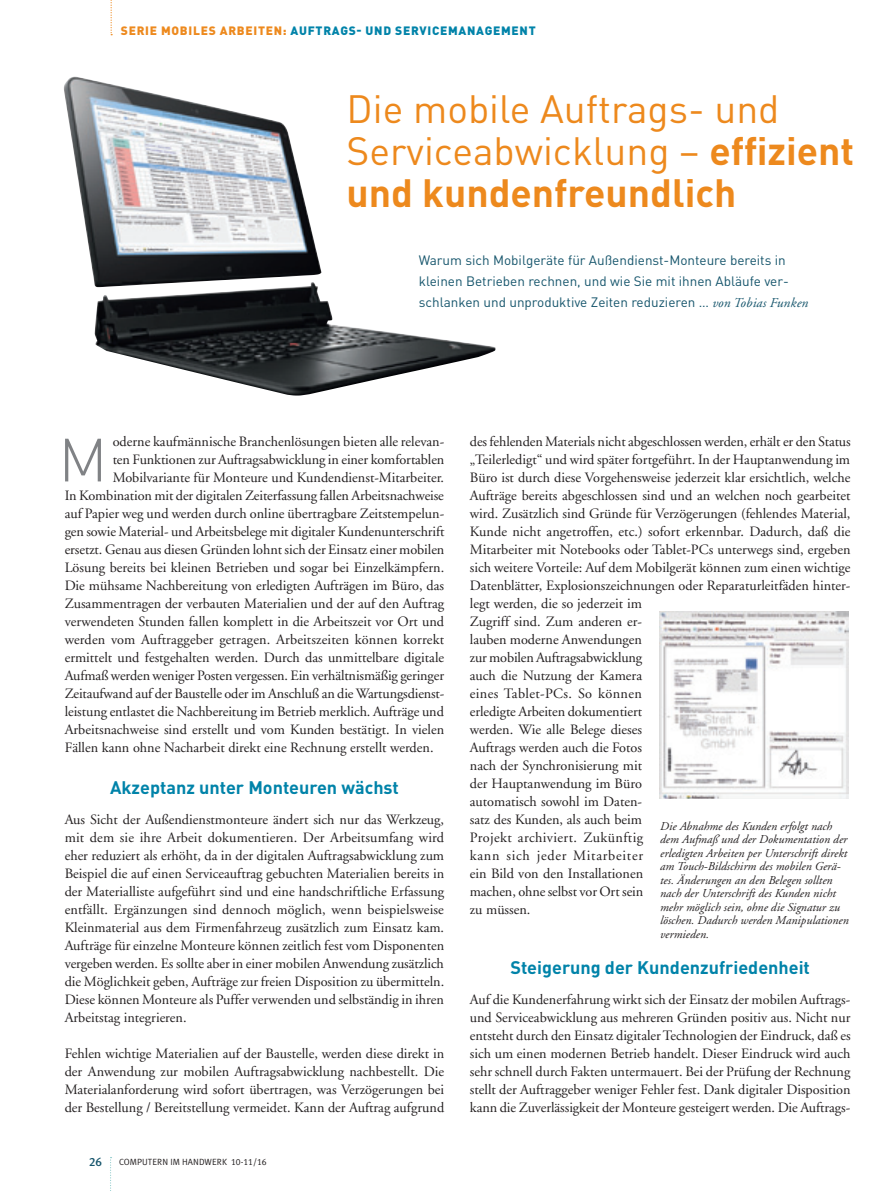
<style>
.page{position:relative;width:893px;height:1191px;background:#fff}
.page>*{position:absolute;margin:0;border:0;box-sizing:border-box;transform-origin:0 0}
.Initale{font:300 60px "DINOT";color:#808285}
.Overline_schwarz{font:39px/42px "DINOT";color:#ed891d}
._3_Sub_fett_mittelgr{font:700 18px "DINOT";color:#0083a9}
._3_Fließtext{font:14.25px/18px "Adobe Garamond LT";color:#231f20;text-align:justify}
._2_Einleitung_10_pt{font:13.5px/21px "DINOT";color:#16556c}
._4_Bildlegende{font:italic 12px/13.5px "Adobe Garamond LT";letter-spacing:.005em;color:#231f20}
._2_Einleitung_10_pt-2{font:900 12px "DINOT";letter-spacing:.06em;color:#0083a9}
._3_Fließtext-2{font:12px "Meta Plus Medium Caps";color:#16556c}
._2_Einleitung_10_pt-3{font:9px "Meta Plus Normal Caps";color:#231f20}
.s1{color:#ed891d}
.s2{font-weight:700}
.s3{font-family:"Adobe Garamond LT";font-style:italic}
</style>
<div class="page">
<img style="left:64px;top:77px;width:431px;height:318px">
<svg style="left:110px;top:1157px;width:2px;height:34px"></svg>
<svg style="left:111px;top:0;width:1px;height:35px"></svg>
<img style="left:659px;top:611px;width:190px;height:187px">
<p class="_2_Einleitung_10_pt-2" style="left:121px;top:22px;width:416px"><span class="s1">SERIE MOBILES ARBEITEN:</span> AUFTRAGS- UND SERVICEMANAGEMENT</p>
<p class="Overline_schwarz" style="left:347px;top:87px;width:509px">Die mobile Auftrags- und<br>Serviceabwicklung – <span class="s2">effizient und kundenfreundlich</span></p>
<p class="_2_Einleitung_10_pt" style="left:419px;top:249px;width:391px">Warum sich Mobilgeräte für Außendienst-Monteure bereits in kleinen Betrieben rechnen, und wie Sie mit ihnen Abläufe ver&shy;schlanken und unproduktive Zeiten reduzieren … <span class="s3">von Tobias Funken</span></p>
<p class="_3_Fließtext" style="left:113px;top:432px;width:333px">oderne kaufmännische Branchenlösungen bieten alle relevan-</p>
<p class="_3_Fließtext" style="left:113px;top:450px;width:333px">ten Funktionen zur Auftragsabwicklung in einer komfortablen</p>
<p class="_3_Fließtext" style="left:113px;top:468px;width:333px">Mobilvariante für Monteure und Kundendienst-Mitarbeiter.</p>
<p class="_3_Fließtext" style="left:65px;top:486px;width:381px">In Kombination mit der digitalen Zeiterfassung fallen Arbeitsnachweise</p>
<p class="_3_Fließtext" style="left:65px;top:504px;width:381px">auf Papier weg und werden durch online übertragbare Zeitstempelun-</p>
<p class="_3_Fließtext" style="left:65px;top:522px;width:381px">gen sowie Material- und Arbeitsbelege mit digitaler Kundenunterschrift</p>
<p class="_3_Fließtext" style="left:65px;top:540px;width:381px">ersetzt. Genau aus diesen Gründen lohnt sich der Einsatz einer mobilen</p>
<p class="_3_Fließtext" style="left:65px;top:558px;width:381px">Lösung bereits bei kleinen Betrieben und sogar bei Einzelkämpfern.</p>
<p class="_3_Fließtext" style="left:65px;top:576px;width:381px">Die mühsame Nachbereitung von erledigten Aufträgen im Büro, das</p>
<p class="_3_Fließtext" style="left:65px;top:594px;width:381px">Zusammentragen der verbauten Materialien und der auf den Auftrag</p>
<p class="_3_Fließtext" style="left:65px;top:612px;width:381px">verwendeten Stunden fallen komplett in die Arbeitszeit vor Ort und</p>
<p class="_3_Fließtext" style="left:65px;top:630px;width:381px">werden vom Auftraggeber getragen. Arbeitszeiten können korrekt</p>
<p class="_3_Fließtext" style="left:65px;top:648px;width:381px">ermittelt und festgehalten werden. Durch das unmittelbare digitale</p>
<p class="_3_Fließtext" style="left:65px;top:666px;width:381px">Aufmaß werden weniger Posten vergessen. Ein verhältnismäßig geringer</p>
<p class="_3_Fließtext" style="left:65px;top:684px;width:381px">Zeitaufwand auf der Baustelle oder im Anschluß an die Wartungsdienst-</p>
<p class="_3_Fließtext" style="left:65px;top:702px;width:381px">leistung entlastet die Nachbereitung im Betrieb merklich. Aufträge und</p>
<p class="_3_Fließtext" style="left:65px;top:720px;width:381px">Arbeitsnachweise sind erstellt und vom Kunden bestätigt. In vielen</p>
<p class="_3_Fließtext" style="left:65px;top:738px;width:370px">Fällen kann ohne Nacharbeit direkt eine Rechnung erstellt werden.</p>
<p class="_3_Sub_fett_mittelgr" style="left:110px;top:775px;width:290px">Akzeptanz unter Monteuren wächst</p>
<p class="_3_Fließtext" style="left:65px;top:810px;width:381px">Aus Sicht der Außendienstmonteure ändert sich nur das Werkzeug, mit dem sie ihre Arbeit dokumentieren. Der Arbeitsumfang wird eher reduziert als erhöht, da in der digitalen Auftragsabwicklung zum Beispiel die auf einen Serviceauftrag gebuchten Materialien bereits in der Materialliste aufgeführt sind und eine handschriftliche Erfassung entfällt. Ergänzungen sind dennoch möglich, wenn beispielsweise Kleinmaterial aus dem Firmenfahrzeug zusätzlich zum Einsatz kam.<br>Aufträge für einzelne Monteure können zeitlich fest vom Disponenten vergeben werden. Es sollte aber in einer mobilen Anwendung zusätzlich die Möglichkeit geben, Aufträge zur freien Disposition zu übermitteln.<br>Diese können Monteure als Puffer verwenden und selbständig in ihren Arbeitstag integrieren.</p>
<p class="_3_Fließtext" style="left:65px;top:1044px;width:381px">Fehlen wichtige Materialien auf der Baustelle, werden diese direkt in der Anwendung zur mobilen Auftragsabwicklung nachbestellt. Die Materialanforderung wird sofort übertragen, was Verzögerungen bei der Bestellung / Bereitstellung vermeidet. Kann der Auftrag aufgrund</p>
<p class="Initale" style="left:58px;top:419px;width:51px">M</p>
<p class="_3_Fließtext-2" style="left:89px;top:1154px;width:14px">26</p>
<p class="_2_Einleitung_10_pt-3" style="left:119px;top:1157px;width:149px">COMPUTERN IM HANDWERK 10-11/16</p>
<p class="_3_Fließtext" style="left:470px;top:432px;width:382px;text-align:left">des fehlenden Materials nicht abgeschlossen werden, erhält er den Status „Teilerledigt“ und wird später fortgeführt. In der Hauptanwendung im Büro ist durch diese Vorgehensweise jederzeit klar ersichtlich, welche Aufträge bereits abgeschlossen sind und an welchen noch gearbeitet wird. Zusätzlich sind Gründe für Verzögerungen (fehlendes Material, Kunde nicht angetroffen, etc.) sofort erkennbar. Dadurch, daß die Mitarbeiter mit Notebooks oder Tablet-PCs unterwegs sind, ergeben sich weitere Vorteile: Auf dem Mobilgerät können zum einen wichtige Datenblätter, Explosionszeichnungen oder Reparaturleitfäden hinter&shy;legt werden, die so jederzeit im<br>Zugriff sind. Zum anderen er-<br>lauben moderne Anwendungen<br>zur mobilen Auftragsabwicklung<br>auch die Nutzung der Kamera<br>eines Tablet-PCs. So können<br>erledigte Arbeiten dokumentiert<br>werden. Wie alle Belege dieses<br>Auftrags werden auch die Fotos<br>nach der Synchronisierung mit<br>der Hauptanwendung im Büro<br>automatisch sowohl im Daten-<br>satz des Kunden, als auch beim<br>Projekt archiviert. Zukünftig<br>kann sich jeder Mitarbeiter<br>ein Bild von den Installationen<br>machen, ohne selbst vor Ort sein<br>zu müssen.</p>
<p class="_4_Bildlegende" style="left:660px;top:819px;width:190px">Die Abnahme des Kunden erfolgt nach dem Aufmaß und der Dokumentation der erledigten Arbeiten per Unterschrift direkt am Touch-Bildschirm des mobilen Gerä&shy;tes. Änderungen an den Belegen sollten nach der Unterschrift des Kunden nicht mehr möglich sein, ohne die Signatur zu löschen. Dadurch werden Manipulationen vermieden.</p>
<p class="_3_Sub_fett_mittelgr" style="left:510px;top:955px;width:301px">Steigerung der Kundenzufriedenheit</p>
<p class="_3_Fließtext" style="left:470px;top:990px;width:382px">Auf die Kundenerfahrung wirkt sich der Einsatz der mobilen Auftrags&shy;und Serviceabwicklung aus mehreren Gründen positiv aus. Nicht nur entsteht durch den Einsatz digitaler Technologien der Eindruck, daß es sich um einen modernen Betrieb handelt. Dieser Eindruck wird auch sehr schnell durch Fakten untermauert. Bei der Prüfung der Rechnung stellt der Auftraggeber weniger Fehler fest. Dank digitaler Disposition kann die Zuverlässigkeit der Monteure gesteigert werden. Die Auftrags-</p>
</div>
